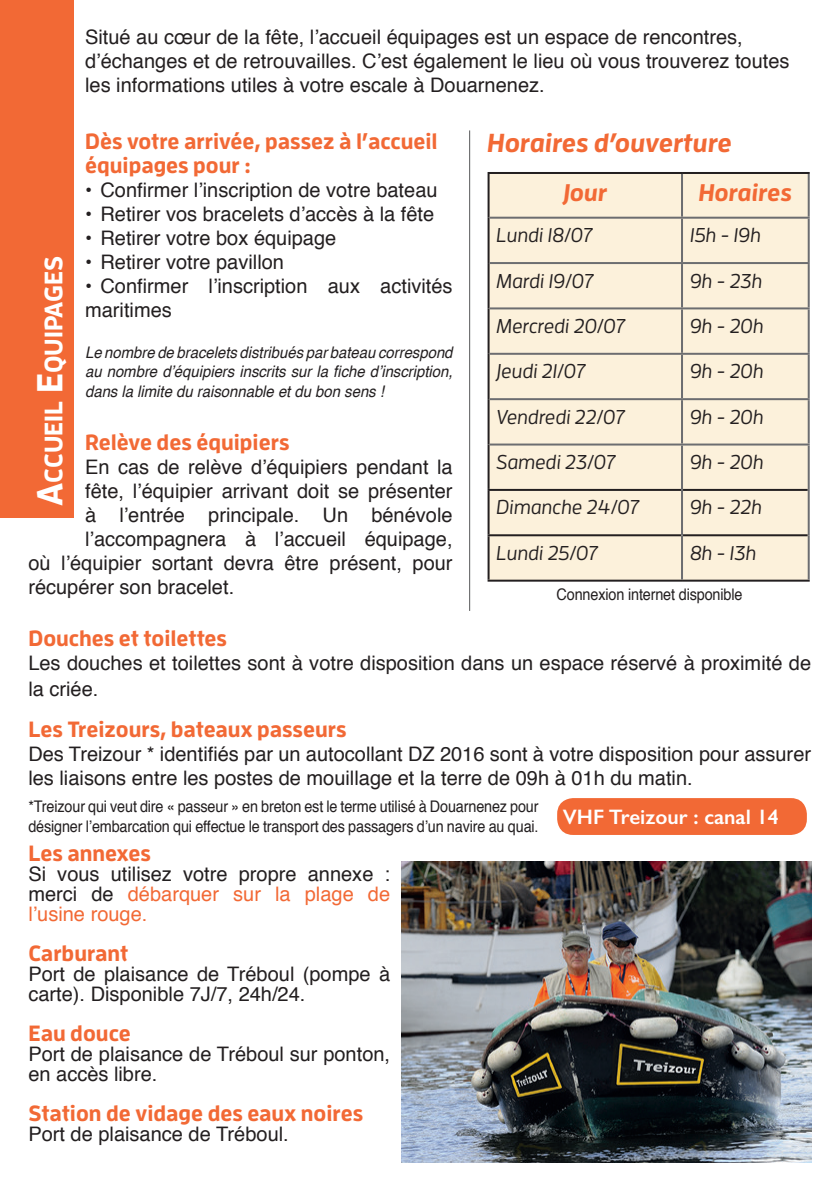
<style>
.page{position:relative;width:840px;height:1191px;background:#fff}
.page>*{position:absolute;margin:0;border:0;box-sizing:border-box;transform-origin:0 0}
.t1{font:italic 700 26px "Enzo OT";color:#f26935}
.t2{font:700 25.2px "Enzo OT";color:#fff}
.t3{font:italic 700 24px "Enzo OT";color:#f26935}
.t4{font:700 22px/24px "Enzo OT";color:#f26935}
.t5{font:600 21px "Gill Sans";color:#fff}
.t6{font:20px/24px "Helvetica";color:#231f20}
.t7{font:italic 500 20px "Enzo OT";color:#231f20}
.t8{font:16px/19.2px "Helvetica";letter-spacing:-.01em;color:#231f20;scale:.9 1}
.t9{font:italic 16px/19.2px "Helvetica";color:#231f20;text-align:justify;scale:.93 1}
.s1{font-size:36px}
.s2{color:#f26935}
</style>
<div class="page">
<div style="left:0;top:0;width:74px;height:517px;background:#f26935"></div>
<div style="left:489px;top:174px;width:318px;height:405px;background:#fcf1db"></div>
<hr style="left:487px;top:172px;width:194px;height:2px;background:#231f20">
<hr style="left:487px;top:174px;width:2px;height:44px;background:#231f20">
<hr style="left:681px;top:172px;width:128px;height:2px;background:#231f20">
<hr style="left:487px;top:218px;width:2px;height:45px;background:#231f20">
<hr style="left:487px;top:263px;width:2px;height:45px;background:#231f20">
<hr style="left:487px;top:308px;width:2px;height:46px;background:#231f20">
<hr style="left:487px;top:354px;width:2px;height:45px;background:#231f20">
<hr style="left:487px;top:399px;width:2px;height:45px;background:#231f20">
<hr style="left:487px;top:444px;width:2px;height:45px;background:#231f20">
<hr style="left:487px;top:489px;width:193px;height:2px;background:#231f20">
<hr style="left:487px;top:491px;width:2px;height:43px;background:#231f20">
<hr style="left:682px;top:489px;width:125px;height:2px;background:#231f20">
<hr style="left:487px;top:534px;width:193px;height:2px;background:#231f20">
<hr style="left:487px;top:536px;width:2px;height:43px;background:#231f20">
<hr style="left:682px;top:534px;width:125px;height:2px;background:#231f20">
<hr style="left:487px;top:579px;width:194px;height:2px;background:#231f20">
<hr style="left:681px;top:579px;width:128px;height:2px;background:#231f20">
<hr style="left:680px;top:174px;width:2px;height:43px;background:#6c6d70">
<hr style="left:807px;top:174px;width:2px;height:43px;background:#6c6d70">
<hr style="left:489px;top:217px;width:192px;height:2px;background:#6c6d70">
<hr style="left:681px;top:217px;width:128px;height:2px;background:#6c6d70">
<hr style="left:680px;top:219px;width:2px;height:43px;background:#6c6d70">
<hr style="left:807px;top:219px;width:2px;height:43px;background:#6c6d70">
<hr style="left:489px;top:262px;width:192px;height:2px;background:#6c6d70">
<hr style="left:681px;top:262px;width:128px;height:2px;background:#6c6d70">
<hr style="left:680px;top:264px;width:2px;height:43px;background:#6c6d70">
<hr style="left:807px;top:264px;width:2px;height:43px;background:#6c6d70">
<hr style="left:489px;top:307px;width:192px;height:2px;background:#6c6d70">
<hr style="left:681px;top:307px;width:128px;height:2px;background:#6c6d70">
<hr style="left:680px;top:309px;width:2px;height:44px;background:#6c6d70">
<hr style="left:807px;top:309px;width:2px;height:44px;background:#6c6d70">
<hr style="left:489px;top:353px;width:192px;height:2px;background:#6c6d70">
<hr style="left:681px;top:353px;width:128px;height:2px;background:#6c6d70">
<hr style="left:680px;top:355px;width:2px;height:43px;background:#6c6d70">
<hr style="left:807px;top:355px;width:2px;height:43px;background:#6c6d70">
<hr style="left:489px;top:398px;width:192px;height:2px;background:#6c6d70">
<hr style="left:681px;top:398px;width:128px;height:2px;background:#6c6d70">
<hr style="left:680px;top:400px;width:2px;height:43px;background:#6c6d70">
<hr style="left:807px;top:400px;width:2px;height:43px;background:#6c6d70">
<hr style="left:489px;top:443px;width:192px;height:2px;background:#6c6d70">
<hr style="left:681px;top:443px;width:128px;height:2px;background:#6c6d70">
<hr style="left:680px;top:445px;width:2px;height:45px;background:#6c6d70">
<hr style="left:807px;top:445px;width:2px;height:45px;background:#6c6d70">
<hr style="left:680px;top:490px;width:2px;height:45px;background:#6c6d70">
<hr style="left:807px;top:490px;width:2px;height:45px;background:#6c6d70">
<hr style="left:680px;top:535px;width:2px;height:44px;background:#6c6d70">
<hr style="left:807px;top:535px;width:2px;height:44px;background:#6c6d70">
<div style="left:557px;top:798px;width:249px;height:37px;background:#f26935;border-radius:16px"></div>
<hr style="left:469px;top:130px;width:1px;height:481px;background:#57585a">
<img style="left:401px;top:862px;width:410px;height:300px">
<p class="t6" style="left:85px;top:26px;width:705px">Situé au cœur de la fête, l’accueil équipages est un espace de rencontres, d’échanges et de retrouvailles. C’est également le lieu où vous trouverez toutes les informations utiles à votre escale à Douarnenez.</p>
<p class="t4" style="left:85px;top:128px;width:354px">Dès votre arrivée, passez à l’accueil équipages pour :</p>
<p class="t6" style="left:85px;top:178px;width:354px">• Confirmer l’inscription de votre bateau</p>
<p class="t6" style="left:85px;top:202px;width:350px">• Retirer vos bracelets d’accès à la fête</p>
<p class="t6" style="left:85px;top:226px;width:252px">• Retirer votre box équipage</p>
<p class="t6" style="left:85px;top:250px;width:200px">• Retirer votre pavillon</p>
<p class="t6" style="left:85px;top:274px;width:369px">• Confirmer l’inscription aux activités maritimes</p>
<p class="t9" style="left:85px;top:343px;width:396px">Le nombre de bracelets distribués par bateau correspond au nombre d’équipiers inscrits sur la fiche d’inscription, dans la limite du raisonnable et du bon sens !</p>
<p class="t4" style="left:85px;top:429px;width:206px">Relève des équipiers</p>
<p class="t6" style="left:85px;top:455px;width:369px">En cas de relève d’équipiers pendant la</p>
<p class="t6" style="left:85px;top:479px;width:369px">fête, l’équipier arrivant doit se présenter</p>
<p class="t6" style="left:85px;top:503px;width:369px">à l’entrée principale. Un bénévole</p>
<p class="t6" style="left:85px;top:527px;width:369px">l’accompagnera à l’accueil équipage,</p>
<p class="t6" style="left:28px;top:551px;width:425px">où l’équipier sortant devra être présent, pour</p>
<p class="t6" style="left:28px;top:575px;width:207px">récupérer son bracelet.</p>
<p class="t2" style="left:38px;top:506px;width:251px;rotate:-90deg"><span class="s1">A</span>ccueil <span class="s1">E</span>quipages</p>
<p class="t1" style="left:487px;top:127px;width:246px">Horaires d’ouverture</p>
<p class="t3" style="left:562px;top:178px;width:46px">Jour</p>
<p class="t3" style="left:698px;top:178px;width:95px">Horaires</p>
<p class="t7" style="left:496px;top:223px;width:98px">Lundi 18/07</p>
<p class="t7" style="left:689px;top:223px;width:73px">15h - 19h</p>
<p class="t7" style="left:496px;top:269px;width:99px">Mardi 19/07</p>
<p class="t7" style="left:689px;top:269px;width:74px">9h - 23h</p>
<p class="t7" style="left:496px;top:314px;width:131px">Mercredi 20/07</p>
<p class="t7" style="left:689px;top:314px;width:75px">9h - 20h</p>
<p class="t7" style="left:496px;top:360px;width:91px">Jeudi 21/07</p>
<p class="t7" style="left:689px;top:360px;width:75px">9h - 20h</p>
<p class="t7" style="left:496px;top:405px;width:130px">Vendredi 22/07</p>
<p class="t7" style="left:689px;top:405px;width:75px">9h - 20h</p>
<p class="t7" style="left:496px;top:450px;width:121px">Samedi 23/07</p>
<p class="t7" style="left:689px;top:450px;width:75px">9h - 20h</p>
<p class="t7" style="left:496px;top:496px;width:144px">Dimanche 24/07</p>
<p class="t7" style="left:689px;top:496px;width:74px">9h - 22h</p>
<p class="t7" style="left:496px;top:541px;width:103px">Lundi 25/07</p>
<p class="t7" style="left:689px;top:541px;width:68px">8h - 13h</p>
<p class="t8" style="left:556px;top:585px;width:208px">Connexion internet disponible</p>
<p class="t4" style="left:28px;top:625px;width:200px">Douches et toilettes</p>
<p class="t6" style="left:28px;top:650px;width:783px;line-height:26.4px">Les douches et toilettes sont à votre disposition dans un espace réservé à proximité de la criée.</p>
<p class="t4" style="left:28px;top:717px;width:319px">Les Treizours, bateaux passeurs</p>
<p class="t6" style="left:28px;top:743px;width:783px">Des Treizour * identifiés par un autocollant DZ 2016 sont à votre disposition pour assurer les liaisons entre les postes de mouillage et la terre de 09h à 01h du matin.</p>
<p class="t8" style="left:28px;top:797px;width:568px">*Treizour qui veut dire « passeur » en breton est le terme utilisé à Douarnenez pour désigner l’embarcation qui effectue le transport des passagers d’un navire au quai.</p>
<p class="t4" style="left:28px;top:841px;width:124px">Les annexes</p>
<p class="t6" style="left:28px;top:865px;width:363px;line-height:20px;text-align:justify">Si vous utilisez votre propre annexe : merci de <span class="s2">débarquer sur la plage de l’usine rouge.</span></p>
<p class="t4" style="left:28px;top:941px;width:101px">Carburant</p>
<p class="t6" style="left:28px;top:965px;width:363px;line-height:20px">Port de plaisance de Tréboul (pompe à carte). Disponible 7J/7, 24h/24.</p>
<p class="t4" style="left:28px;top:1021px;width:104px">Eau douce</p>
<p class="t6" style="left:28px;top:1045px;width:363px;line-height:20px">Port de plaisance de Tréboul sur ponton, en accès libre.</p>
<p class="t4" style="left:28px;top:1101px;width:336px">Station de vidage des eaux noires</p>
<p class="t6" style="left:28px;top:1123px;width:262px">Port de plaisance de Tréboul.</p>
<p class="t5" style="left:562px;top:804px;width:217px">VHF Treizour : canal 14</p>
</div>
